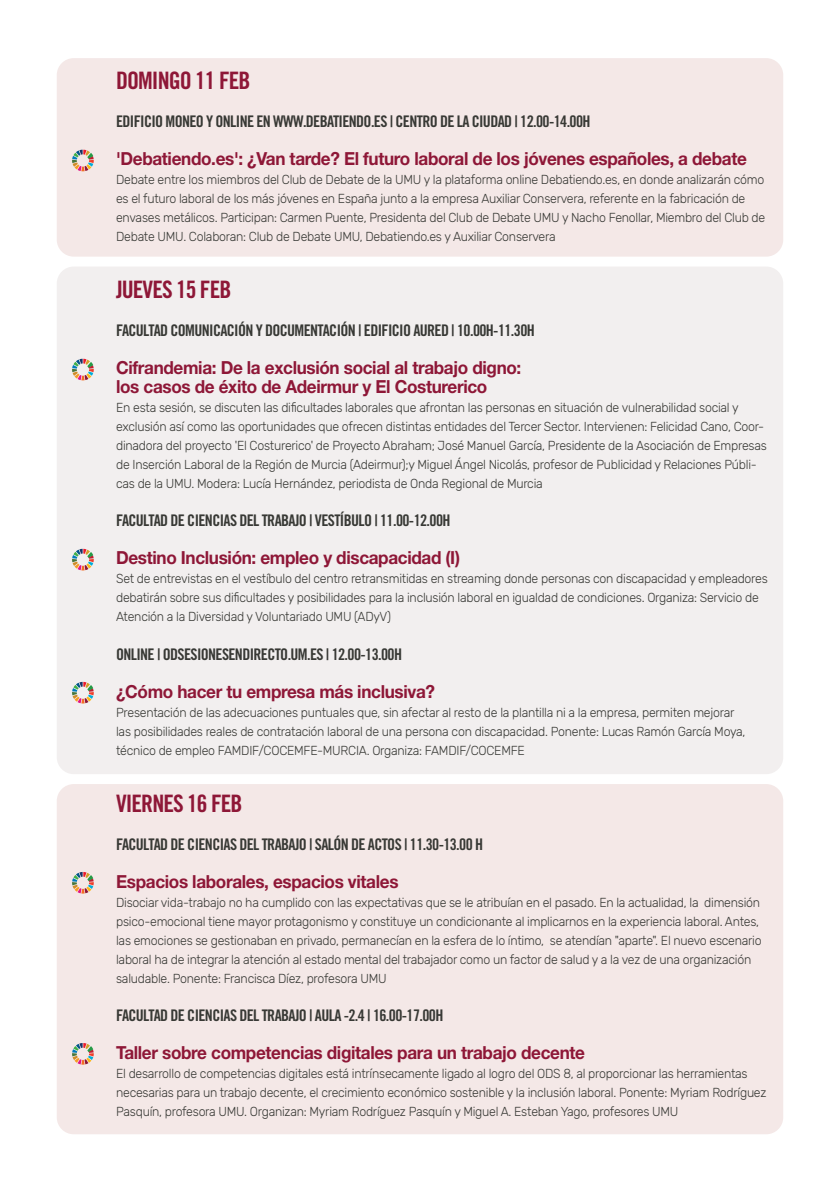
<style>
.page{position:relative;width:840px;height:1191px;background:#fff}
.page>*{position:absolute;margin:0;border:0;box-sizing:border-box;transform-origin:0 0}
.t1{font:24px "Trade Gothic LT Std Bd Cn 20";letter-spacing:-.04em;color:#8e1737}
.t2{font:700 18px "Helvetica Neue LT Std";letter-spacing:-.02em;color:#8e1737;scale:.95 1}
.texto_normal{font:16px "Trade Gothic LT Std Bd Cn 20";letter-spacing:-.04em;color:#383935}
.t3{font:300 13px/19px "Rubik";letter-spacing:-.02em;color:#383935;scale:.95 1}
</style>
<div class="page">
<div style="left:57px;top:266px;width:725px;height:508px;background:#f2efef;border-radius:17px"></div>
<div style="left:57px;top:58px;width:725px;height:199px;background:#f4e8e7;border-radius:17px"></div>
<div style="left:57px;top:784px;width:725px;height:350px;background:#f4e8e7;border-radius:17px"></div>
<svg style="left:72px;top:150px;width:22px;height:21px"></svg>
<svg style="left:72px;top:359px;width:22px;height:21px"></svg>
<svg style="left:72px;top:549px;width:22px;height:21px"></svg>
<svg style="left:72px;top:682px;width:22px;height:21px"></svg>
<svg style="left:72px;top:872px;width:22px;height:21px"></svg>
<svg style="left:72px;top:1043px;width:22px;height:21px"></svg>
<p class="t1" style="left:116px;top:66px;width:136px">DOMINGO 11 FEB</p>
<p class="texto_normal" style="left:116px;top:112px;width:475px">EDIFICIO MONEO Y ONLINE EN WWW.DEBATIENDO.ES | CENTRO DE LA CIUDAD | 12.00-14.00H</p>
<p class="t2" style="left:116px;top:148px;width:665px">'Debatiendo.es': ¿Van tarde? El futuro laboral de los jóvenes españoles, a debate</p>
<p class="t3" style="left:116px;top:171px;width:684px">Debate entre los miembros del Club de Debate de la UMU y la plataforma online Debatiendo.es, en donde analizarán cómo es el futuro laboral de los más jóvenes en España junto a la empresa Auxiliar Conservera, referente en la fabricación de envases metálicos. Participan: Carmen Puente, Presidenta del Club de Debate UMU y Nacho Fenollar, Miembro del Club de Debate UMU. Colaboran: Club de Debate UMU, Debatiendo.es y Auxiliar Conservera</p>
<p class="t1" style="left:116px;top:275px;width:117px">JUEVES 15 FEB</p>
<p class="texto_normal" style="left:116px;top:321px;width:420px">FACULTAD COMUNICACIÓN Y DOCUMENTACIÓN | EDIFICIO AURED | 10.00H-11.30H</p>
<p class="t2" style="left:116px;top:357px;width:428px">Cifrandemia: De la exclusión social al trabajo digno:</p>
<p class="t2" style="left:116px;top:376px;width:392px">los casos de éxito de Adeirmur y El Costurerico</p>
<p class="t3" style="left:116px;top:399px;width:686px">En esta sesión, se discuten las dificultades laborales que afrontan las personas en situación de vulnerabilidad social y exclusión así como las oportunidades que ofrecen distintas entidades del Tercer Sector. Intervienen: Felicidad Cano, Coor&shy;dinadora del proyecto 'El Costurerico' de Proyecto Abraham; José Manuel García, Presidente de la Asociación de Empresas de Inserción Laboral de la Región de Murcia (Adeirmur);y Miguel Ángel Nicolás, profesor de Publicidad y Relaciones Públi&shy;cas de la UMU. Modera: Lucía Hernández, periodista de Onda Regional de Murcia</p>
<p class="texto_normal" style="left:116px;top:511px;width:335px">FACULTAD DE CIENCIAS DEL TRABAJO | VESTÍBULO | 11.00-12.00H</p>
<p class="t2" style="left:116px;top:547px;width:363px">Destino Inclusión: empleo y discapacidad (I)</p>
<p class="t3" style="left:116px;top:570px;width:687px">Set de entrevistas en el vestíbulo del centro retransmitidas en streaming donde personas con discapacidad y empleadores debatirán sobre sus dificultades y posibilidades para la inclusión laboral en igualdad de condiciones. Organiza: Servicio de<br>Atención a la Diversidad y Voluntariado UMU (ADyV)</p>
<p class="texto_normal" style="left:116px;top:644px;width:287px">ONLINE | ODSESIONESENDIRECTO.UM.ES | 12.00-13.00H</p>
<p class="t2" style="left:116px;top:680px;width:337px">¿Cómo hacer tu empresa más inclusiva?</p>
<p class="t3" style="left:116px;top:703px;width:663px">Presentación de las adecuaciones puntuales que, sin afectar al resto de la plantilla ni a la empresa, permiten mejorar las posibilidades reales de contratación laboral de una persona con discapacidad. Ponente: Lucas Ramón García Moya, técnico de empleo FAMDIF/COCEMFE-MURCIA. Organiza: FAMDIF/COCEMFE</p>
<p class="t1" style="left:116px;top:788px;width:128px">VIERNES 16 FEB</p>
<p class="texto_normal" style="left:116px;top:834px;width:368px">FACULTAD DE CIENCIAS DEL TRABAJO | SALÓN DE ACTOS | 11.30-13.00 H</p>
<p class="t2" style="left:116px;top:870px;width:298px">Espacios laborales, espacios vitales</p>
<p class="t3" style="left:116px;top:893px;width:680px">Disociar vida-trabajo no ha cumplido con las expectativas que se le atribuían en el pasado. En la actualidad, la dimensión psico-emocional tiene mayor protagonismo y constituye un condicionante al implicarnos en la experiencia laboral. Antes, las emociones se gestionaban en privado, permanecían en la esfera de lo íntimo, se atendían "aparte". El nuevo escenario laboral ha de integrar la atención al estado mental del trabajador como un factor de salud y a la vez de una organización saludable. Ponente: Francisca Díez, profesora UMU</p>
<p class="texto_normal" style="left:116px;top:1005px;width:328px">FACULTAD DE CIENCIAS DEL TRABAJO | AULA -2.4 | 16.00-17.00H</p>
<p class="t2" style="left:116px;top:1041px;width:495px">Taller sobre competencias digitales para un trabajo decente</p>
<p class="t3" style="left:116px;top:1064px;width:685px">El desarrollo de competencias digitales está intrínsecamente ligado al logro del ODS 8, al proporcionar las herramientas necesarias para un trabajo decente, el crecimiento económico sostenible y la inclusión laboral. Ponente: Myriam Rodríguez<br>Pasquín, profesora UMU. Organizan: Myriam Rodríguez Pasquín y Miguel A. Esteban Yago, profesores UMU</p>
</div>
